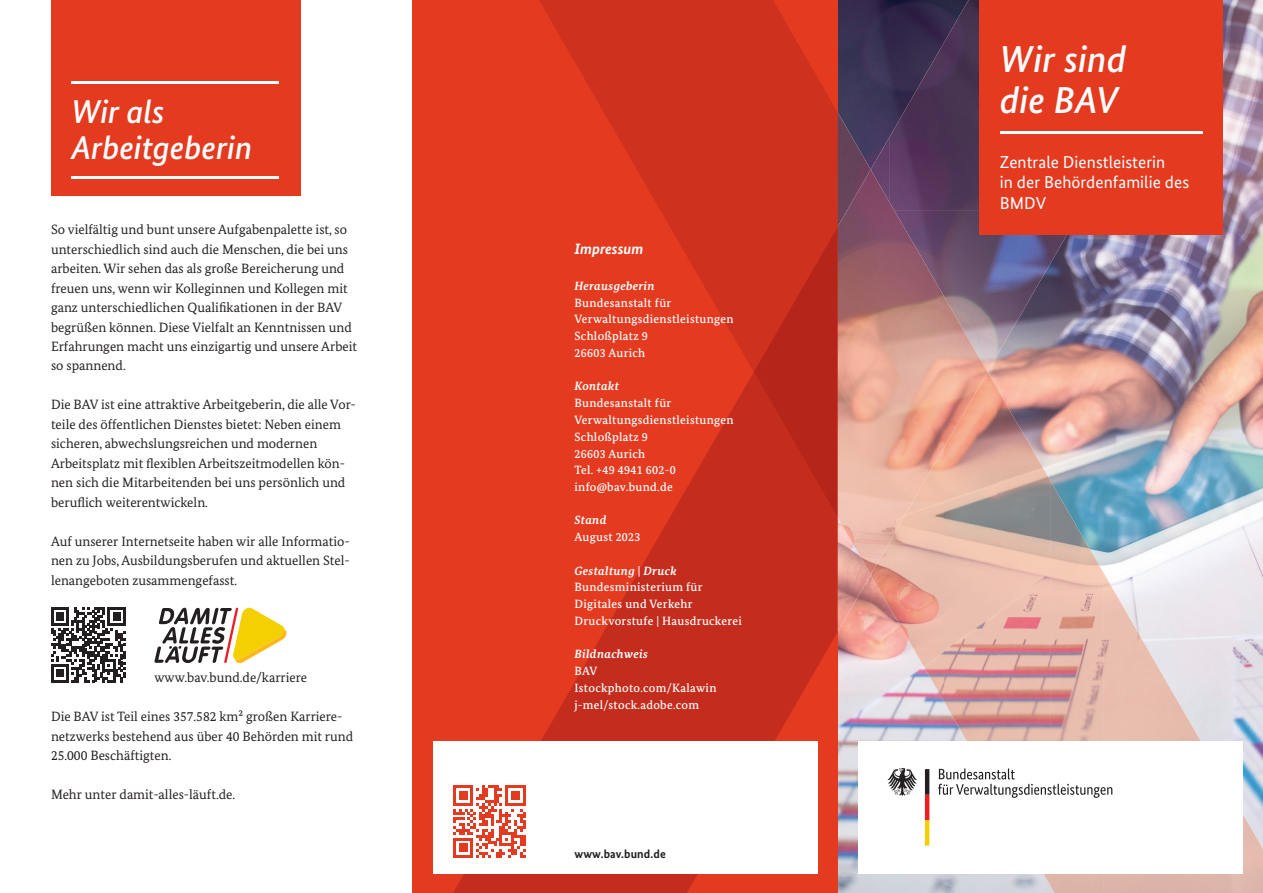
<style>
.page{position:relative;width:1263px;height:893px;background:#fff}
.page>*{position:absolute;margin:0;border:0;box-sizing:border-box;transform-origin:0 0}
.t1{font:italic 500 37.5px/41.2px "Bundes Sans";color:#fff}
.t2{font:italic 500 33px/36.3px "Bundes Sans";color:#fff}
.t3{font:17.25px/20.7px "Bundes Sans";letter-spacing:.005em;color:#fff}
.t4{font:italic 700 15px "Bundes Sans";color:#fff}
.t5{font:13.5px/19.5px "Bundes Serif";color:#231f20}
.t6{font:500 12px/16.8px "Bundes Serif";letter-spacing:.025em;color:#fff}
.t7{font:italic 700 12px "Bundes Serif";letter-spacing:.025em;color:#fff}
.t8{font:700 12px "Bundes Sans";letter-spacing:.01em;color:#231f20}
.s1{font-weight:700;font-style:italic}
.s2{font-weight:700}
</style>
<div class="page">
<img style="left:838px;top:0;width:425px;height:893px">
<div style="left:412px;top:0;width:426px;height:893px;background:#e43b20"></div>
<svg style="left:453px;top:372px;width:385px;height:521px"></svg>
<svg style="left:539px;top:0;width:299px;height:372px;fill:#ce321e"></svg>
<svg style="left:754px;top:227px;width:84px;height:290px;background:#bf2a1b"></svg>
<img style="left:838px;top:112px;width:33px;height:58px">
<img style="left:944px;top:372px;width:53px;height:369px">
<img style="left:997px;top:388px;width:53px;height:498px">
<img style="left:890px;top:459px;width:54px;height:243px">
<img style="left:1050px;top:480px;width:54px;height:413px">
<img style="left:871px;top:575px;width:20px;height:35px">
<img style="left:1103px;top:572px;width:54px;height:321px">
<img style="left:1156px;top:665px;width:54px;height:228px">
<img style="left:1210px;top:757px;width:53px;height:136px">
<img style="left:889px;top:0;width:90px;height:210px">
<img style="left:871px;top:136px;width:19px;height:34px">
<img style="left:938px;top:210px;width:143px;height:106px">
<img style="left:988px;top:316px;width:32px;height:53px">
<img style="left:838px;top:575px;width:33px;height:57px">
<img style="left:838px;top:170px;width:100px;height:405px">
<img style="left:937px;top:285px;width:51px;height:174px">
<div style="left:858px;top:741px;width:385px;height:133px;background:#fff"></div>
<div style="left:433px;top:741px;width:384px;height:133px;background:#fff"></div>
<svg style="left:938px;top:768px;width:174px;height:30px"></svg>
<svg style="left:887px;top:768px;width:30px;height:28px"></svg>
<svg style="left:925px;top:769px;width:4px;height:77px"></svg>
<svg style="left:453px;top:785px;width:72px;height:73px"></svg>
<div style="left:979px;top:0;width:243px;height:234px;background:#e43b20"></div>
<hr style="left:1000px;top:132px;width:202px;height:2px;background:#fff">
<div style="left:51px;top:0;width:250px;height:195px;background:#e43b20"></div>
<hr style="left:71px;top:81px;width:208px;height:2px;background:#fff">
<hr style="left:71px;top:176px;width:208px;height:2px;background:#fff">
<svg style="left:51px;top:607px;width:75px;height:75px"></svg>
<svg style="left:154px;top:608px;width:132px;height:55px"></svg>
<h2 class="t2" style="left:71px;top:94px;width:182px">Wir als<br>Arbeitgeberin</h2>
<p class="t5" style="left:51px;top:219px;width:308px">So vielfältig und bunt unsere Aufgabenpalette ist, so unterschiedlich sind auch die Menschen, die bei uns arbeiten. Wir sehen das als große Bereicherung und freuen uns, wenn wir Kolleginnen und Kollegen mit ganz unterschiedlichen Qualifikationen in der BAV begrüßen können. Diese Vielfalt an Kenntnissen und Erfahrungen macht uns einzigartig und unsere Arbeit so spannend.</p>
<p class="t5" style="left:51px;top:395px;width:306px">Die BAV ist eine attraktive Arbeitgeberin, die alle Vor&shy;teile des öffentlichen Dienstes bietet: Neben einem sicheren, abwechslungsreichen und modernen Arbeitsplatz mit flexiblen Arbeitszeitmodellen kön&shy;nen sich die Mitarbeitenden bei uns persönlich und beruflich weiterentwickeln.</p>
<p class="t5" style="left:51px;top:531px;width:300px;text-align:justify">Auf unserer Internetseite haben wir alle Informatio&shy;nen zu Jobs, Ausbildungsberufen und aktuellen Stel&shy;lenangeboten zusammengefasst.</p>
<p class="t5" style="left:154px;top:668px;width:154px">www.bav.bund.de/karriere</p>
<p class="t5" style="left:51px;top:707px;width:304px">Die BAV ist Teil eines 357.582 km² großen Karriere&shy;netzwerks bestehend aus über 40 Behörden mit rund<br>25.000 Beschäftigten.</p>
<p class="t5" style="left:51px;top:785px;width:186px">Mehr unter damit-alles-läuft.de.</p>
<p class="t4" style="left:574px;top:240px;width:70px">Impressum</p>
<p class="t7" style="left:574px;top:278px;width:82px">Herausgeberin</p>
<p class="t6" style="left:574px;top:294px;width:161px">Bundesanstalt für<br>Verwaltungsdienstleistungen<br>Schloßplatz 9<br>26603 Aurich</p>
<p class="t7" style="left:574px;top:379px;width:46px">Kontakt</p>
<p class="t6" style="left:574px;top:394px;width:161px">Bundesanstalt für<br>Verwaltungsdienstleistungen<br>Schloßplatz 9<br>26603 Aurich<br>Tel. +49 4941 602-0 info@bav.bund.de</p>
<p class="t7" style="left:574px;top:513px;width:34px">Stand</p>
<p class="t6" style="left:574px;top:529px;width:68px">August 2023</p>
<p class="t6" style="left:574px;top:562px;width:169px"><span class="s1">Gestaltung</span> <span class="s2">|</span> <span class="s1">Druck<br></span>Bundesministerium für<br>Digitales und Verkehr<br>Druckvorstufe | Hausdruckerei</p>
<p class="t7" style="left:574px;top:647px;width:75px">Bildnachweis</p>
<p class="t6" style="left:574px;top:662px;width:143px">BAV<br>Istockphoto.com/Kalawin j-mel/stock.adobe.com</p>
<p class="t8" style="left:574px;top:847px;width:93px">www.bav.bund.de</p>
<h1 class="t1" style="left:1000px;top:38px;width:128px">Wir sind die BAV</h1>
<p class="t3" style="left:1000px;top:151px;width:191px">Zentrale Dienstleisterin<br>in der Behördenfamilie des<br>BMDV</p>
</div>
